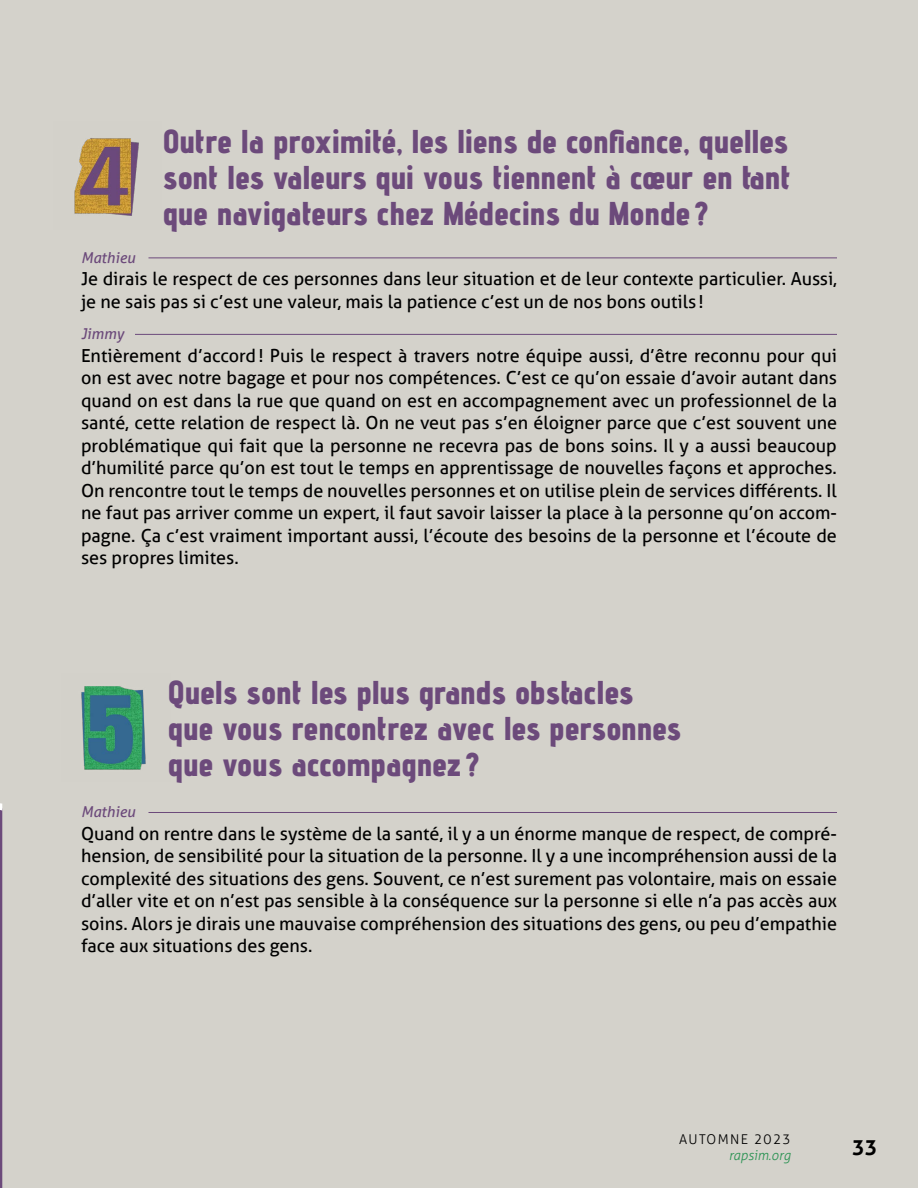
<style>
.page{position:relative;width:918px;height:1188px;background:#d4d2cb}
.page>*{position:absolute;margin:0;border:0;box-sizing:border-box;transform-origin:0 0}
.t1{font:800 33px/36px "Advent Pro";letter-spacing:.01em;color:#6c4a7b;text-align:justify}
.t2{font:700 21px "Aller";color:#000}
.t3{font:18px/22.5px "Aller";color:#000;text-align:justify}
.t4{font:italic 15px "Aller";color:#6c4a7b}
.t5{font:300 13.5px "Aller";letter-spacing:.1em;color:#000}
.t6{font:italic 300 13.5px "Aller";color:#2c9354}
</style>
<div class="page">
<hr style="left:0;top:808px;width:2px;height:380px;background:#6c4a7b">
<svg style="left:0;top:803px;width:2px;height:8px"></svg>
<hr style="left:148px;top:258px;width:689px;height:1px;background:#6c4a7b">
<hr style="left:135px;top:334px;width:702px;height:1px;background:#6c4a7b">
<img style="left:74px;top:138px;width:65px;height:78px">
<img style="left:81px;top:686px;width:65px;height:84px">
<hr style="left:148px;top:812px;width:689px;height:1px;background:#6c4a7b">
<h1 class="t1" style="left:163px;top:123px;width:629px">Outre la proximité, les liens de confiance, quelles sont les valeurs qui vous tiennent à cœur en tant que navigateurs chez Médecins du Monde ?</h1>
<p class="t4" style="left:81px;top:248px;width:56px">Mathieu</p>
<p class="t3" style="left:81px;top:268px;width:758px">Je dirais le respect de ces personnes dans leur situation et de leur contexte particulier. Aussi, je ne sais pas si c’est une valeur, mais la patience c’est un de nos bons outils !</p>
<p class="t4" style="left:81px;top:325px;width:44px">Jimmy</p>
<p class="t3" style="left:81px;top:344px;width:758px">Entièrement d’accord! Puis le respect à travers notre équipe aussi, d’être reconnu pour qui on est avec notre bagage et pour nos compétences. C’est ce qu’on essaie d’avoir autant dans quand on est dans la rue que quand on est en accompagnement avec un professionnel de la santé, cette relation de respect là. On ne veut pas s’en éloigner parce que c’est souvent une problématique qui fait que la personne ne recevra pas de bons soins. Il y a aussi beaucoup d’humilité parce qu’on est tout le temps en apprentissage de nouvelles façons et approches.<br>On rencontre tout le temps de nouvelles personnes et on utilise plein de services différents. Il ne faut pas arriver comme un expert, il faut savoir laisser la place à la personne qu’on accom&shy;pagne. Ça c’est vraiment important aussi, l’écoute des besoins de la personne et l’écoute de ses propres limites.</p>
<h1 class="t1" style="left:168px;top:674px;width:514px;text-align:left">Quels sont les plus grands obstacles que vous rencontrez avec les personnes que vous accompagnez ?</h1>
<p class="t4" style="left:81px;top:803px;width:56px">Mathieu</p>
<p class="t3" style="left:81px;top:822px;width:758px">Quand on rentre dans le système de la santé, il y a un énorme manque de respect, de compré&shy;hension, de sensibilité pour la situation de la personne. Il y a une incompréhension aussi de la complexité des situations des gens. Souvent, ce n’est surement pas volontaire, mais on essaie d’aller vite et on n’est pas sensible à la conséquence sur la personne si elle n’a pas accès aux soins. Alors je dirais une mauvaise compréhension des situations des gens, ou peu d’empathie face aux situations des gens.</p>
<p class="t5" style="left:679px;top:1131px;width:113px">AUTOMNE 2023</p>
<p class="t6" style="left:729px;top:1147px;width:63px">rapsim.org</p>
<p class="t2" style="left:852px;top:1134px;width:27px">33</p>
</div>
